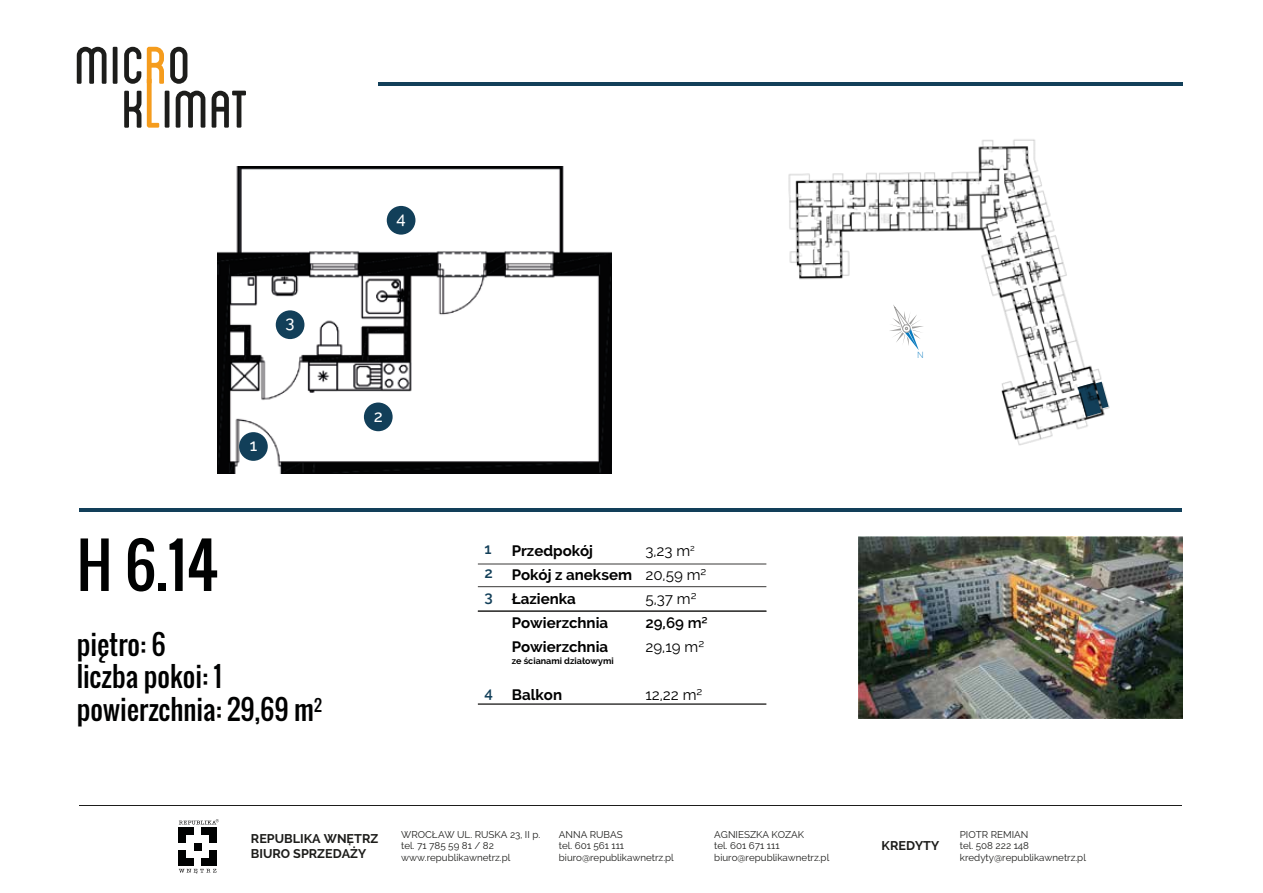
<style>
.page{position:relative;width:1263px;height:893px;background:#fff}
.page>*{position:absolute;margin:0;border:0;box-sizing:border-box;transform-origin:0 0}
.t1{font:60px "Oswald";color:#000101}
.t2{font:27px/32.4px "Oswald";color:#000101}
.t3{font:500 16.65px "Raleway";color:#fff}
.t4{font:700 15px/24px "Raleway";color:#000101}
.t5{font:15px/24px "Raleway";color:#000101}
.t6{font:600 15px "Raleway";color:#000101}
.t7{font:600 15px/24px "Raleway";color:#123f59;text-align:justify}
.t8{font:700 12.6px/15.1px "Raleway";color:#1d1d1b}
.t9{font:9.75px/11.7px "Raleway";color:#1d1d1b}
.t10{font:700 9px "Raleway";color:#000101}
.t11{font:300 8.85px "Lato";color:#077abf}
</style>
<div class="page">
<img style="left:218px;top:166px;width:393px;height:307px">
<img style="left:788px;top:139px;width:322px;height:307px">
<hr style="left:80px;top:805px;width:1102px;height:1px;background:#1d1d1b">
<svg style="left:179px;top:869px;width:37px;height:5px"></svg>
<div style="left:179px;top:828px;width:7px;height:7px;background:#000101"></div>
<div style="left:187px;top:828px;width:7px;height:7px;background:#000101"></div>
<div style="left:202px;top:828px;width:7px;height:7px;background:#000101"></div>
<div style="left:209px;top:828px;width:7px;height:7px;background:#000101"></div>
<div style="left:209px;top:835px;width:7px;height:7px;background:#000101"></div>
<div style="left:179px;top:835px;width:7px;height:8px;background:#000101"></div>
<div style="left:194px;top:843px;width:7px;height:7px;background:#000101"></div>
<div style="left:179px;top:858px;width:7px;height:7px;background:#000101"></div>
<div style="left:187px;top:858px;width:7px;height:7px;background:#000101"></div>
<div style="left:179px;top:851px;width:7px;height:7px;background:#000101"></div>
<div style="left:202px;top:858px;width:7px;height:7px;background:#000101"></div>
<div style="left:209px;top:858px;width:7px;height:7px;background:#000101"></div>
<div style="left:209px;top:851px;width:7px;height:7px;background:#000101"></div>
<svg style="left:179px;top:819px;width:40px;height:5px"></svg>
<img style="left:859px;top:536px;width:324px;height:183px">
<svg style="left:77px;top:47px;width:30px;height:37px"></svg>
<hr style="left:113px;top:47px;width:4px;height:37px;background:#1d1d1b">
<svg style="left:124px;top:91px;width:17px;height:37px"></svg>
<svg style="left:170px;top:47px;width:17px;height:37px"></svg>
<svg style="left:124px;top:47px;width:17px;height:37px"></svg>
<svg style="left:147px;top:47px;width:17px;height:81px"></svg>
<hr style="left:165px;top:91px;width:4px;height:37px;background:#1d1d1b">
<svg style="left:176px;top:91px;width:29px;height:37px"></svg>
<svg style="left:212px;top:91px;width:34px;height:37px"></svg>
<hr style="left:378px;top:83px;width:804px;height:3px;background:#123f59">
<hr style="left:80px;top:509px;width:1102px;height:3px;background:#123f59">
<div style="left:364px;top:403px;width:29px;height:28px;background:#123f59;border-radius:50%"></div>
<div style="left:239px;top:432px;width:29px;height:29px;background:#123f59;border-radius:50%"></div>
<div style="left:276px;top:310px;width:28px;height:29px;background:#123f59;border-radius:50%"></div>
<div style="left:387px;top:206px;width:28px;height:29px;background:#123f59;border-radius:50%"></div>
<hr style="left:478px;top:586px;width:288px;height:1px;background:#3a3938">
<hr style="left:478px;top:564px;width:288px;height:1px;background:#3a3938">
<hr style="left:478px;top:610px;width:288px;height:2px;background:#3a3938">
<hr style="left:478px;top:703px;width:288px;height:2px;background:#3a3938">
<svg style="left:889px;top:305px;width:35px;height:48px"></svg>
<h3 class="t3" style="left:286px;top:312px;width:11px">3</h3>
<h3 class="t3" style="left:250px;top:436px;width:9px">1</h3>
<h1 class="t1" style="left:77px;top:520px;width:143px">H 6.14</h1>
<h2 class="t2" style="left:77px;top:628px;width:247px">piętro: 6<br>liczba pokoi: 1 powierzchnia: 29,69 m<sup>2</sup></h2>
<h3 class="t3" style="left:397px;top:208px;width:11px">4</h3>
<h3 class="t3" style="left:374px;top:406px;width:11px">2</h3>
<h3 class="t7" style="left:484px;top:537px;width:10px">1<br>2<br>3</h3>
<h3 class="t7" style="left:484px;top:681px;width:10px">4</h3>
<h3 class="t4" style="left:512px;top:539px;width:122px">Przedpokój<br>Pokój z aneksem<br>Łazienka<br>Powierzchnia<br>Powierzchnia</h3>
<p class="t10" style="left:512px;top:655px;width:103px">ze ścianami działowymi</p>
<h3 class="t4" style="left:512px;top:683px;width:52px">Balkon</h3>
<h3 class="t5" style="left:645px;top:538px;width:63px">3,23 m<sup>2<br></sup>20,59 m²<br>5,37 m²</h3>
<h3 class="t6" style="left:645px;top:614px;width:64px">29,69 m²</h3>
<h3 class="t5" style="left:645px;top:634px;width:60px">29,19 m²</h3>
<h3 class="t5" style="left:645px;top:682px;width:59px">12,22 m²</h3>
<p class="t11" style="left:917px;top:349px;width:8px">N</p>
<p class="t8" style="left:251px;top:831px;width:129px">REPUBLIKA WNĘTRZ<br>BIURO SPRZEDAŻY</p>
<p class="t9" style="left:401px;top:828px;width:141px">WROCŁAW UL. RUSKA 23, II p. tel. 71 785 59 81 / 82 www.republikawnetrz.pl</p>
<p class="t9" style="left:714px;top:828px;width:116px">AGNIESZKA KOZAK<br>tel. 601 671 111 biuro@republikawnetrz.pl</p>
<p class="t9" style="left:559px;top:828px;width:116px">ANNA RUBAS<br>tel. 601 561 111 biuro@republikawnetrz.pl</p>
<p class="t9" style="left:960px;top:828px;width:128px">PIOTR REMIAN<br>tel. 508 222 148 kredyty@republikawnetrz.pl</p>
<p class="t8" style="left:882px;top:838px;width:59px">KREDYTY</p>
</div>
